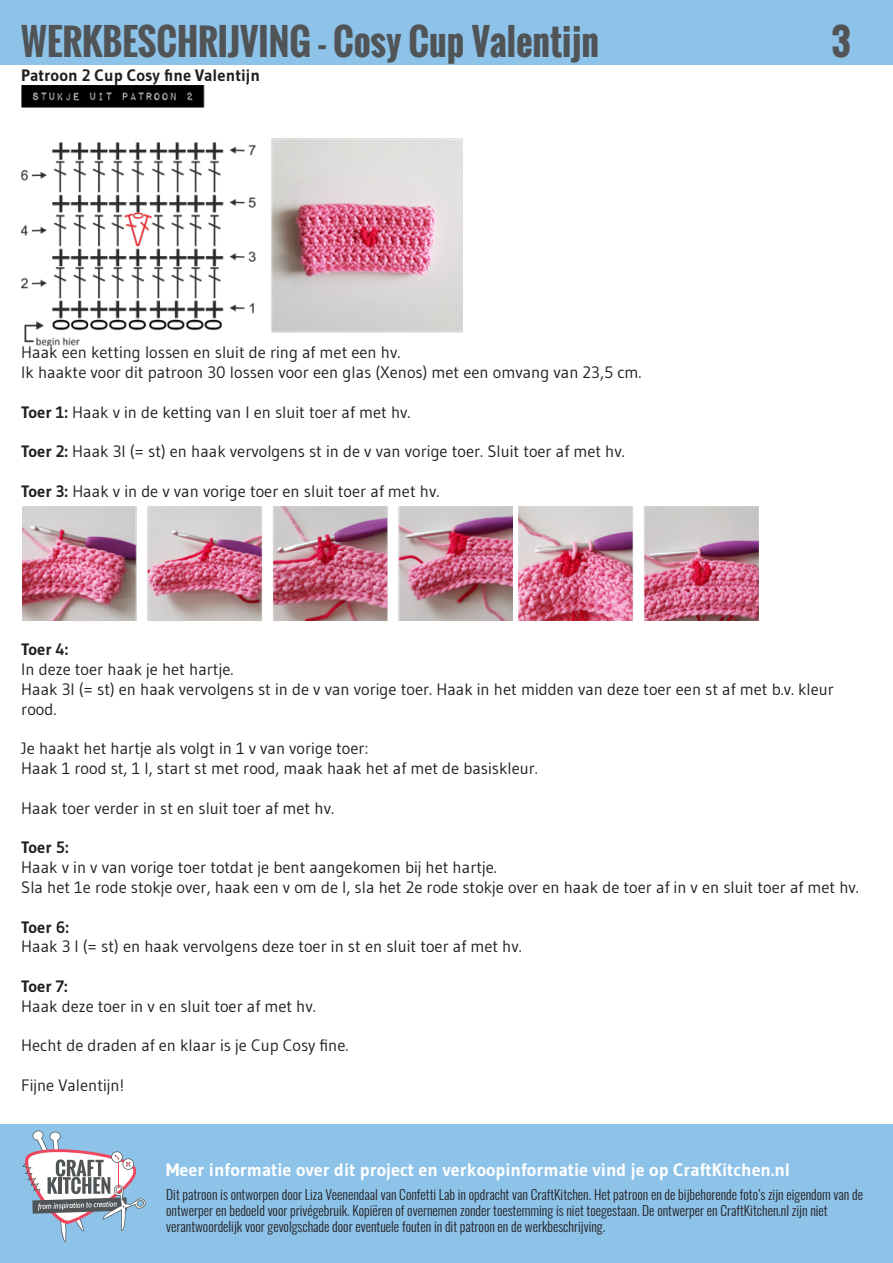
<style>
.page{position:relative;width:893px;height:1263px;background:#fff}
.page>*{position:absolute;margin:0;border:0;box-sizing:border-box;transform-origin:0 0}
.t1{font:700 36px "Oswald";color:#515456}
.t2{font:700 18px "Gudea";color:#fff}
.t3{font:16.5px/19.8px "Gudea";color:#231f20}
.t4{font:700 16.5px "Gudea";color:#231f20}
.t5{font:300 13.5px/16.2px "Oswald";color:#231f20}
.s1{font-weight:700}
</style>
<div class="page">
<div style="left:0;top:1125px;width:893px;height:138px;background:#8dc2e9"></div>
<div style="left:0;top:0;width:893px;height:64px;background:#8dc2e9"></div>
<svg style="left:22px;top:1130px;width:124px;height:112px"></svg>
<img style="left:21px;top:86px;width:442px;height:259px">
<img style="left:22px;top:506px;width:490px;height:115px">
<img style="left:518px;top:506px;width:241px;height:114px">
<p class="t1" style="left:21px;top:14px;width:579px">WERKBESCHRIJVING - Cosy Cup Valentijn</p>
<p class="t1" style="left:831px;top:14px;width:21px">3</p>
<p class="t4" style="left:21px;top:65px;width:240px">Patroon 2 Cup Cosy fine Valentijn</p>
<p class="t3" style="left:21px;top:342px;width:381px">Haak een ketting lossen en sluit de ring af met een hv.</p>
<p class="t3" style="left:21px;top:362px;width:622px">Ik haakte voor dit patroon 30 lossen voor een glas (Xenos) met een omvang van 23,5 cm.</p>
<p class="t3" style="left:21px;top:402px;width:391px"><span class="s1">Toer 1:</span> Haak v in de ketting van l en sluit toer af met hv.</p>
<p class="t3" style="left:21px;top:441px;width:605px"><span class="s1">Toer 2:</span> Haak 3l (= st) en haak vervolgens st in de v van vorige toer. Sluit toer af met hv.</p>
<p class="t3" style="left:21px;top:481px;width:420px"><span class="s1">Toer 3:</span> Haak v in de v van vorige toer en sluit toer af met hv.</p>
<p class="t4" style="left:21px;top:639px;width:49px">Toer 4:</p>
<p class="t3" style="left:21px;top:659px;width:214px">In deze toer haak je het hartje.</p>
<p class="t3" style="left:21px;top:679px;width:814px">Haak 3l (= st) en haak vervolgens st in de v van vorige toer. Haak in het midden van deze toer een st af met b.v. kleur rood.</p>
<p class="t3" style="left:21px;top:738px;width:348px">Je haakt het hartje als volgt in 1 v van vorige toer:</p>
<p class="t3" style="left:21px;top:758px;width:518px">Haak 1 rood st, 1 l, start st met rood, maak haak het af met de basiskleur.</p>
<p class="t3" style="left:21px;top:798px;width:314px">Haak toer verder in st en sluit toer af met hv.</p>
<p class="t4" style="left:21px;top:837px;width:49px">Toer 5:</p>
<p class="t3" style="left:21px;top:857px;width:477px">Haak v in v van vorige toer totdat je bent aangekomen bij het hartje.</p>
<p class="t3" style="left:21px;top:877px;width:839px">Sla het 1e rode stokje over, haak een v om de l, sla het 2e rode stokje over en haak de toer af in v en sluit toer af met hv.</p>
<p class="t4" style="left:21px;top:916px;width:49px">Toer 6:</p>
<p class="t3" style="left:21px;top:936px;width:502px">Haak 3 l (= st) en haak vervolgens deze toer in st en sluit toer af met hv.</p>
<p class="t4" style="left:21px;top:976px;width:48px">Toer 7:</p>
<p class="t3" style="left:21px;top:996px;width:296px">Haak deze toer in v en sluit toer af met hv.</p>
<p class="t3" style="left:21px;top:1035px;width:329px">Hecht de draden af en klaar is je Cup Cosy fine.</p>
<p class="t3" style="left:21px;top:1075px;width:104px">Fijne Valentijn!</p>
<p class="t2" style="left:166px;top:1159px;width:626px">Meer informatie over dit project en verkoopinformatie vind je op CraftKitchen.nl</p>
<p class="t5" style="left:166px;top:1184px;width:698px">Dit patroon is ontworpen door Liza Veenendaal van Confetti Lab in opdracht van CraftKitchen. Het patroon en de bijbehorende foto’s zijn eigendom van de ontwerper en bedoeld voor privégebruik. Kopiëren of overnemen zonder toestemming is niet toegestaan. De ontwerper en CraftKitchen.nl zijn niet</p>
<p class="t5" style="left:166px;top:1217px;width:440px">verantwoordelijk voor gevolgschade door eventuele fouten in dit patroon en de werkbeschrijving.</p>
</div>
